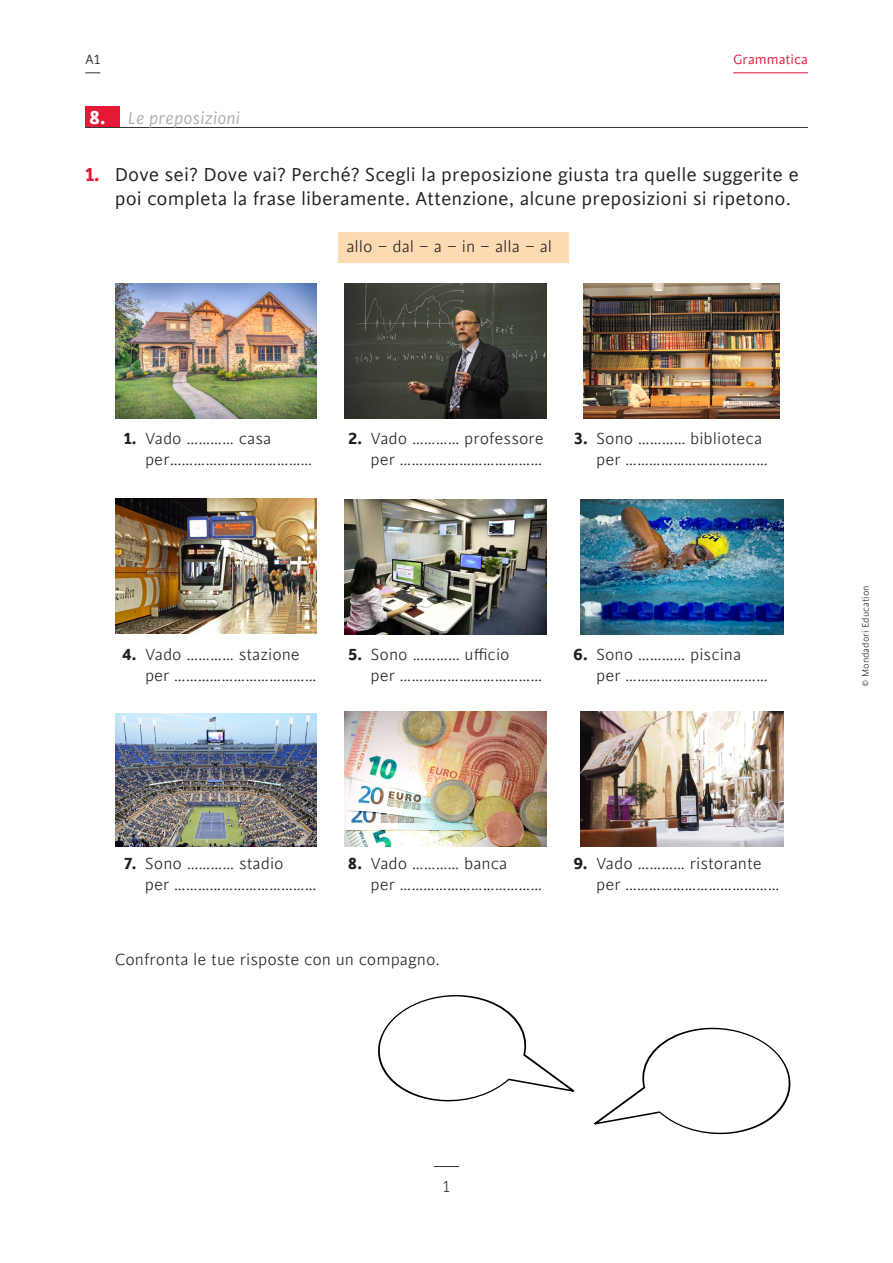
<style>
.page{position:relative;width:893px;height:1263px;background:#fff}
.page>*{position:absolute;margin:0;border:0;box-sizing:border-box;transform-origin:0 0}
.t1{font:21px/24px "Cinta";color:#231f20}
.t2{font:italic 19.5px "Cinta";color:#b2b3b7}
.testo__rientrato{font:300 18px/21px "Cinta";color:#231f20}
.Numero_pagina{font:300 18px "Cinta";color:#333}
.t3{font:15px "Cinta";color:#e51836}
.t4{font:15px "Cinta";color:#333}
.t5{font:300 10.5px "Cinta";color:#231f20}
.s1{font-weight:700;font-style:normal;font-size:21px;color:#fff}
.s2{font-weight:700;color:#e51836}
.s3{font-weight:700}
</style>
<div class="page">
<svg style="left:434px;top:1166px;width:25px;height:1px"></svg>
<hr style="left:733px;top:72px;width:75px;height:1px;background:#e51836">
<svg style="left:85px;top:72px;width:15px;height:1px"></svg>
<hr style="left:85px;top:127px;width:723px;height:1px;background:#333">
<div style="left:85px;top:106px;width:34px;height:21px;background:#e51836"></div>
<img style="left:344px;top:500px;width:203px;height:134px">
<div style="left:337px;top:231px;width:233px;height:33px;background:#fedab3"></div>
<div style="left:336px;top:231px;width:234px;height:34px;border:2px solid #fff"></div>
<img style="left:116px;top:284px;width:201px;height:134px">
<img style="left:345px;top:284px;width:202px;height:134px">
<img style="left:584px;top:284px;width:196px;height:135px">
<img style="left:115px;top:499px;width:202px;height:134px">
<img style="left:580px;top:500px;width:203px;height:134px">
<img style="left:344px;top:711px;width:203px;height:135px">
<img style="left:115px;top:713px;width:202px;height:134px">
<img style="left:580px;top:711px;width:203px;height:135px">
<svg style="left:378px;top:995px;width:413px;height:140px"></svg>
<p class="t4" style="left:85px;top:51px;width:16px">A1</p>
<p class="t3" style="left:733px;top:51px;width:76px">Grammatica</p>
<p class="t2" style="left:89px;top:107px;width:153px"><span class="s1">8.</span> Le preposizioni</p>
<p class="t1" style="left:115px;top:163px;width:686px;text-indent:-30px"><span class="s2">1.</span> Dove sei? Dove vai? Perché? Scegli la preposizione giusta tra quelle suggerite e poi completa la frase liberamente. Attenzione, alcune preposizioni si ripetono.</p>
<p class="testo__rientrato" style="left:346px;top:237px;width:207px">allo – dal – a – in – alla – al</p>
<p class="testo__rientrato" style="left:145px;top:428px;width:169px;text-indent:-21px"><span class="s3">1.</span> Vado ………… casa per………………………………</p>
<p class="testo__rientrato" style="left:348px;top:428px;width:197px;text-align:right"><span class="s3">2.</span> Vado ………… professore per ………………………………</p>
<p class="testo__rientrato" style="left:596px;top:428px;width:173px;text-indent:-22px"><span class="s3">3.</span> Sono ………… biblioteca per ………………………………</p>
<p class="testo__rientrato" style="left:145px;top:644px;width:173px;text-indent:-23px"><span class="s3">4.</span> Vado ………… stazione per ………………………………</p>
<p class="testo__rientrato" style="left:371px;top:644px;width:173px;text-indent:-22px"><span class="s3">5.</span> Sono ………… ufficio<br>per ………………………………</p>
<p class="testo__rientrato" style="left:596px;top:644px;width:173px;text-indent:-23px"><span class="s3">6.</span> Sono ………… piscina per ………………………………</p>
<p class="testo__rientrato" style="left:145px;top:854px;width:173px;text-indent:-21px"><span class="s3">7.</span> Sono ………… stadio<br>per ………………………………</p>
<p class="testo__rientrato" style="left:371px;top:854px;width:173px;text-indent:-23px"><span class="s3">8.</span> Vado ………… banca<br>per ………………………………</p>
<p class="testo__rientrato" style="left:596px;top:854px;width:185px;text-indent:-23px"><span class="s3">9.</span> Vado ………… ristorante per …………………………………</p>
<p class="testo__rientrato" style="left:115px;top:950px;width:327px">Confronta le tue risposte con un compagno.</p>
<p class="t5" style="left:860px;top:687px;width:103px;rotate:-90deg">© Mondadori Education</p>
<p class="Numero_pagina" style="left:443px;top:1177px;width:9px">1</p>
</div>
